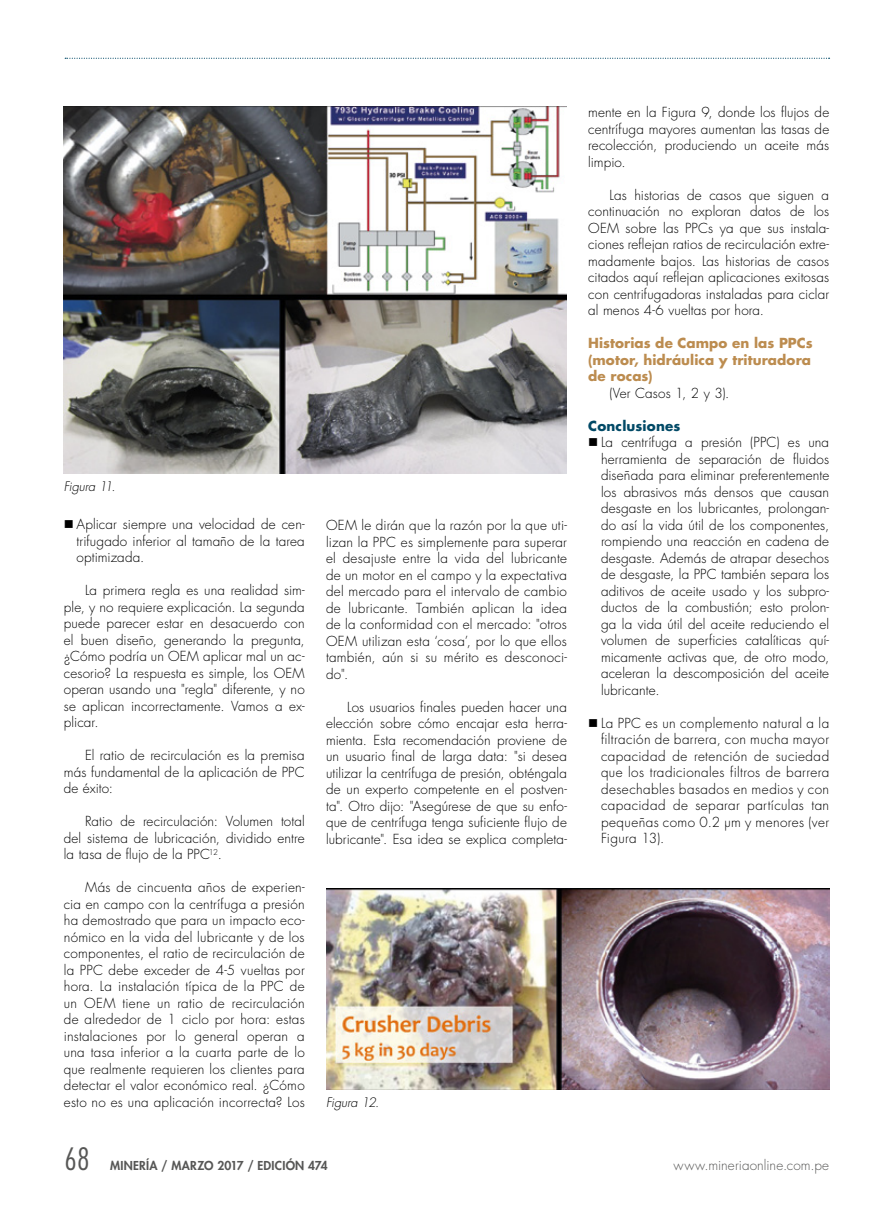
<style>
.page{position:relative;width:893px;height:1212px;background:#fff}
.page>*{position:absolute;margin:0;border:0;box-sizing:border-box;transform-origin:0 0}
.t1{font:300 condensed 30px "Futura Std";color:#575756}
.t2{font:300 13.5px/16.5px "Futura Std";letter-spacing:.01em;color:#000;text-align:justify}
.t3{font:700 13.5px/16.5px "Futura Std";letter-spacing:.01em;color:#bc8c4f;text-align:justify}
.t4{font:300 13.5px "Futura Std";letter-spacing:.01em;color:#575756}
.t5{font:700 13.5px "Futura Std";letter-spacing:.015em;color:#004966}
.t6{font:italic 300 12.75px "Futura Std";letter-spacing:-.02em;color:#000}
.t7{font:800 12px "Futura Std";letter-spacing:.02em;color:#575756}
</style>
<div class="page">
<svg style="left:65px;top:58px;width:765px;height:1px"></svg>
<img style="left:64px;top:106px;width:503px;height:367px">
<img style="left:326px;top:889px;width:503px;height:201px">
<p class="t6" style="left:64px;top:479px;width:53px">Figura 11.</p>
<p class="t2" style="left:77px;top:517px;width:230px;text-indent:-13px">■ Aplicar siempre una velocidad de cen&shy;trifugado inferior al tamaño de la tarea optimizada.</p>
<p class="t2" style="left:64px;top:582px;width:242px;text-indent:21px">La primera regla es una realidad sim&shy;ple, y no requiere explicación. La segunda puede parecer estar en desacuerdo con el buen diseño, generando la pregunta, ¿Cómo podría un OEM aplicar mal un ac&shy;cesorio? La respuesta es simple, los OEM operan usando una "regla" diferente, y no se aplican incorrectamente. Vamos a ex&shy;plicar.</p>
<p class="t2" style="left:64px;top:747px;width:242px;text-indent:21px">El ratio de recirculación es la premisa más fundamental de la aplicación de PPC de éxito:</p>
<p class="t2" style="left:64px;top:813px;width:242px;text-indent:21px">Ratio de recirculación: Volumen total del sistema de lubricación, dividido entre la tasa de flujo de la PPC<sup>12</sup>.</p>
<p class="t2" style="left:64px;top:880px;width:242px;text-indent:21px">Más de cincuenta años de experien&shy;cia en campo con la centrífuga a presión ha demostrado que para un impacto eco&shy;nómico en la vida del lubricante y de los componentes, el ratio de recirculación de la PPC debe exceder de 4-5 vueltas por hora. La instalación típica de la PPC de un OEM tiene un ratio de recirculación de alrededor de 1 ciclo por hora: estas instalaciones por lo general operan a una tasa inferior a la cuarta parte de lo que realmente requieren los clientes para detectar el valor económico real. ¿Cómo esto no es una aplicación incorrecta? Los</p>
<p class="t2" style="left:326px;top:517px;width:242px">OEM le dirán que la razón por la que uti&shy;lizan la PPC es simplemente para superar el desajuste entre la vida del lubricante de un motor en el campo y la expectativa del mercado para el intervalo de cambio de lubricante. También aplican la idea de la conformidad con el mercado: "otros OEM utilizan esta ‘cosa’, por lo que ellos también, aún si su mérito es desconoci&shy;do".</p>
<p class="t2" style="left:326px;top:699px;width:242px;text-indent:21px">Los usuarios finales pueden hacer una elección sobre cómo encajar esta herra&shy;mienta. Esta recomendación proviene de un usuario final de larga data: "si desea utilizar la centrífuga de presión, obténgala de un experto competente en el postven&shy;ta". Otro dijo: "Asegúrese de que su enfo&shy;que de centrífuga tenga suficiente flujo de lubricante". Esa idea se explica completa-</p>
<p class="t2" style="left:588px;top:105px;width:242px">mente en la Figura 9, donde los flujos de centrífuga mayores aumentan las tasas de recolección, produciendo un aceite más limpio.</p>
<p class="t2" style="left:588px;top:187px;width:242px;text-indent:21px">Las historias de casos que siguen a continuación no exploran datos de los OEM sobre las PPCs ya que sus instala&shy;ciones reflejan ratios de recirculación extre&shy;madamente bajos. Las historias de casos citados aquí reflejan aplicaciones exitosas con centrifugadoras instaladas para ciclar al menos 4-6 vueltas por hora.</p>
<p class="t3" style="left:588px;top:335px;width:226px">Historias de Campo en las PPCs (motor, hidráulica y trituradora de rocas)</p>
<p class="t2" style="left:609px;top:385px;width:121px">(Ver Casos 1, 2 y 3).</p>
<p class="t5" style="left:588px;top:417px;width:94px">Conclusiones</p>
<p class="t2" style="left:601px;top:435px;width:230px;text-indent:-13px">■ La centrífuga a presión (PPC) es una herramienta de separación de fluidos diseñada para eliminar preferentemente los abrasivos más densos que causan desgaste en los lubricantes, prolongan&shy;do así la vida útil de los componentes, rompiendo una reacción en cadena de desgaste. Además de atrapar desechos de desgaste, la PPC también separa los aditivos de aceite usado y los subpro&shy;ductos de la combustión; esto prolon&shy;ga la vida útil del aceite reduciendo el volumen de superficies catalíticas quí&shy;micamente activas que, de otro modo, aceleran la descomposición del aceite lubricante.</p>
<p class="t2" style="left:601px;top:715px;width:230px;text-indent:-13px">■ La PPC es un complemento natural a la filtración de barrera, con mucha mayor capacidad de retención de suciedad que los tradicionales filtros de barrera desechables basados en medios y con capacidad de separar partículas tan pequeñas como 0.2 μm y menores (ver Figura 13).</p>
<p class="t6" style="left:326px;top:1094px;width:55px">Figura 12.</p>
<h1 class="t1" style="left:65px;top:1141px;width:26px">68</h1>
<p class="t7" style="left:110px;top:1158px;width:219px">MINERÍA / MARZO 2017 / EDICIÓN 474</p>
<p class="t4" style="left:674px;top:1157px;width:157px">www.mineriaonline.com.pe</p>
</div>
